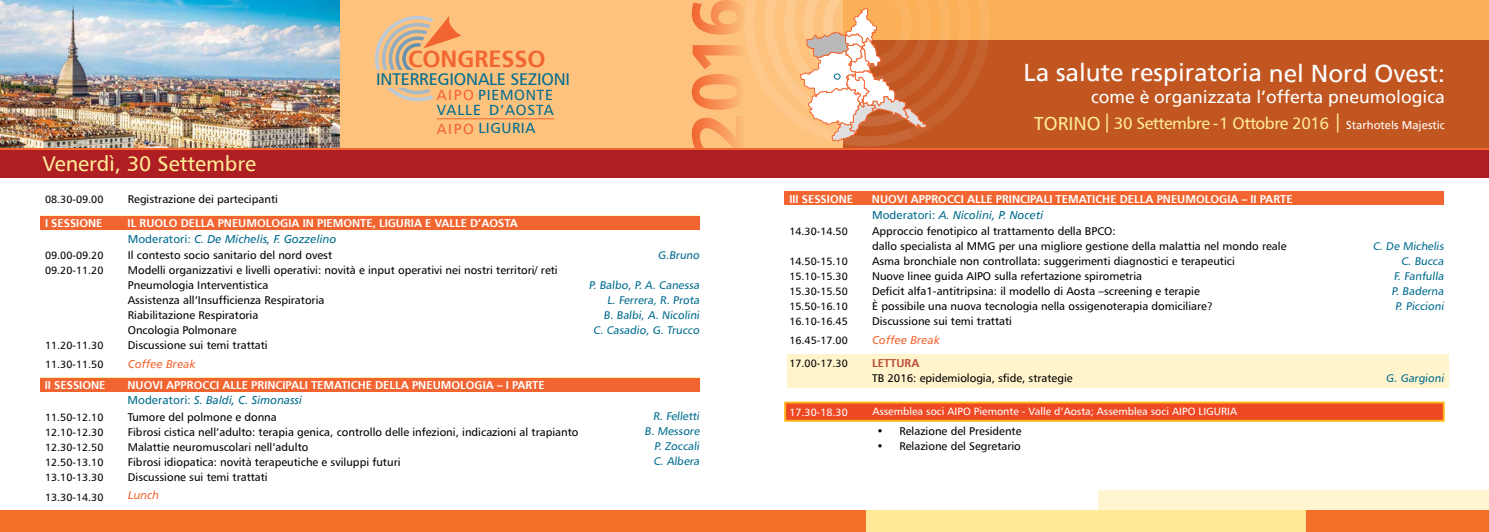
<style>
.page{position:relative;width:1489px;height:532px;background:#fff}
.page>*{position:absolute;margin:0;border:0;box-sizing:border-box;transform-origin:0 0}
.t1{font:24.38px "Frutiger";color:#fff}
.t2{font:700 23.38px "Frutiger LT Std";color:#f26531}
.t3{font:21.25px "Frutiger";color:#ffea97}
.t4{font:17.5px "Frutiger";color:#fff}
.t5{font:17px "Frutiger";letter-spacing:-.01em;color:#006c8f}
.t6{font:16.75px "Frutiger";letter-spacing:-.03em;color:#ffea97}
.t7{font:14.75px/15.8px "Frutiger";letter-spacing:.05em;color:#006c8f}
.t8{font:11.25px/15px "Frutiger";color:#000}
.t9{font:700 11.25px "Frutiger LT Std";color:#fff}
.t10{font:11.25px/15px "Frutiger";color:#006c8f;text-align:right}
.t11{font:italic 11.25px "Frutiger";color:#006c8f}
.t12{font:italic 11.25px "Frutiger";color:#f26531}
.t13{font:700 11.25px "Frutiger LT Std";color:#bb4d37}
.t14{font:10.62px/15px "Frutiger";color:#000}
.t15{font:10.62px "Frutiger";color:#fff}
.s1{color:#f26531}
.s2{font-style:normal}
.s3{font-size:19px}
.s4{font-size:11.25px;color:#fff}
</style>
<div class="page">
<div style="left:787px;top:354px;width:661px;height:33px;background:#fff4cc"></div>
<div style="left:1098px;top:490px;width:390px;height:41px;background:#fff5d1"></div>
<div style="left:744px;top:150px;width:744px;height:27px;background:#af1e23"></div>
<div style="left:0;top:150px;width:744px;height:27px;background:#af1e23"></div>
<div style="left:784px;top:401px;width:660px;height:20px;background:#ef4923;border:2px solid #fcb515"></div>
<img style="left:0;top:0;width:340px;height:148px">
<div style="left:340px;top:0;width:1148px;height:149px;background:#fdc27d"></div>
<div style="left:843px;top:0;width:645px;height:148px;background:#c15621"></div>
<div style="left:843px;top:0;width:645px;height:40px;background:#fbb057"></div>
<hr style="left:0;top:148px;width:1488px;height:2px;background:#f26531">
<svg style="left:970px;top:0;width:19px;height:90px"></svg>
<hr style="left:40px;top:215px;width:659px;height:2px;background:#ffea97">
<div style="left:40px;top:216px;width:659px;height:13px;background:#f26531"></div>
<div style="left:1081px;top:510px;width:407px;height:21px;background:#f37029"></div>
<div style="left:745px;top:510px;width:561px;height:21px;background:#ffea97"></div>
<div style="left:0;top:510px;width:865px;height:21px;background:#f37029"></div>
<hr style="left:40px;top:377px;width:659px;height:1px;background:#ffea97">
<div style="left:40px;top:378px;width:659px;height:13px;background:#f26531"></div>
<hr style="left:784px;top:191px;width:659px;height:1px;background:#ffea97">
<div style="left:784px;top:192px;width:659px;height:13px;background:#f26531"></div>
<svg style="left:691px;top:0;width:279px;height:148px"></svg>
<svg style="left:375px;top:16px;width:87px;height:86px"></svg>
<hr style="left:437px;top:118px;width:117px;height:1px;background:#f26531">
<h2 class="t2" style="left:408px;top:45px;width:139px">CONGRESSO</h2>
<h3 class="t5" style="left:376px;top:68px;width:195px">INTERREGIONALE SEZIONI</h3>
<h3 class="t3" style="left:42px;top:150px;width:215px">Venerdì, 30 Settembre</h3>
<p class="t8" style="left:128px;top:191px;width:152px">Registrazione dei partecipanti</p>
<p class="t14" style="left:45px;top:191px;width:60px">08.30-09.00</p>
<h3 class="t7" style="left:437px;top:86px;width:118px"><span class="s1">AIPO</span> PIEMONTE<br>VALLE D’AOSTA</h3>
<h3 class="t7" style="left:437px;top:120px;width:100px"><span class="s1">AIPO</span> LIGURIA</h3>
<p class="t9" style="left:45px;top:217px;width:59px">I SESSIONE</p>
<p class="t14" style="left:45px;top:247px;width:60px">09.00-09.20<br>09.20-11.20</p>
<p class="t14" style="left:45px;top:335px;width:60px;line-height:19.4px">11.20-11.30<br>11.30-11.50</p>
<p class="t9" style="left:128px;top:217px;width:392px">IL RUOLO DELLA PNEUMOLOGIA IN PIEMONTE, LIGURIA E VALLE D’AOSTA</p>
<p class="t11" style="left:128px;top:233px;width:210px"><span class="s2">Moderatori:</span> C. De Michelis, F. Gozzelino</p>
<p class="t8" style="left:128px;top:247px;width:431px">Il contesto socio sanitario del nord ovest<br>Modelli organizzativi e livelli operativi: novità e input operativi nei nostri territori/ reti Pneumologia Interventistica<br>Assistenza all’Insufficienza Respiratoria<br>Riabilitazione Respiratoria<br>Oncologia Polmonare<br>Discussione sui temi trattati</p>
<p class="t12" style="left:128px;top:357px;width:69px">Coffee Break</p>
<p class="t9" style="left:45px;top:378px;width:62px">II SESSIONE</p>
<p class="t9" style="left:127px;top:378px;width:419px">NUOVI APPROCCI ALLE PRINCIPALI TEMATICHE DELLA PNEUMOLOGIA – I PARTE</p>
<p class="t11" style="left:127px;top:393px;width:176px"><span class="s2">Moderatori:</span> S. Baldi, C. Simonassi</p>
<p class="t14" style="left:45px;top:409px;width:60px;text-align:justify">11.50-12.10<br>12.10-12.30<br>12.30-12.50<br>12.50-13.10<br>13.10-13.30</p>
<p class="t14" style="left:45px;top:489px;width:60px">13.30-14.30</p>
<p class="t8" style="left:128px;top:409px;width:452px">Tumore del polmone e donna<br>Fibrosi cistica nell’adulto: terapia genica, controllo delle infezioni, indicazioni al trapianto Malattie neuromuscolari nell’adulto<br>Fibrosi idiopatica: novità terapeutiche e sviluppi futuri<br>Discussione sui temi trattati</p>
<p class="t12" style="left:128px;top:489px;width:33px">Lunch</p>
<p class="t10" style="left:658px;top:247px;width:45px">G.Bruno</p>
<p class="t10" style="left:588px;top:277px;width:114px">P. Balbo, P. A. Canessa<br>L. Ferrera, R. Prota<br>B. Balbi, A. Nicolini<br>C. Casadio, G. Trucco</p>
<p class="t10" style="left:644px;top:408px;width:58px">R. Felletti<br>B. Messore<br>P. Zoccali<br>C. Albera</p>
<h1 class="t1" style="left:1023px;top:58px;width:423px">La salute respiratoria nel Nord Ovest:</h1>
<h3 class="t4" style="left:1090px;top:87px;width:355px">come è organizzata l’offerta pneumologica</h3>
<h3 class="t6" style="left:1034px;top:113px;width:412px"><span class="s3">TORINO |</span> 30 Settembre - 1 Ottobre 2016 <span class="s3">|</span> <span class="s4">Starhotels Majestic</span></h3>
<p class="t9" style="left:789px;top:192px;width:65px">III SESSIONE</p>
<p class="t9" style="left:871px;top:192px;width:422px">NUOVI APPROCCI ALLE PRINCIPALI TEMATICHE DELLA PNEUMOLOGIA – II PARTE</p>
<p class="t11" style="left:872px;top:208px;width:173px"><span class="s2">Moderatori:</span> A. Nicolini, P. Noceti</p>
<p class="t14" style="left:789px;top:223px;width:60px">14.30-14.50</p>
<p class="t14" style="left:789px;top:253px;width:60px;text-align:justify">14.50-15.10<br>15.10-15.30<br>15.30-15.50<br>15.50-16.10<br>16.10-16.45</p>
<p class="t14" style="left:789px;top:332px;width:60px">16.45-17.00</p>
<p class="t14" style="left:789px;top:356px;width:60px">17.00-17.30</p>
<p class="t8" style="left:872px;top:224px;width:416px">Approccio fenotipico al trattamento della BPCO:<br>dallo specialista al MMG per una migliore gestione della malattia nel mondo reale Asma bronchiale non controllata: suggerimenti diagnostici e terapeutici<br>Nuove linee guida AIPO sulla refertazione spirometria<br>Deficit alfa1-antitripsina: il modello di Aosta –screening e terapie<br>È possibile una nuova tecnologia nella ossigenoterapia domiciliare?<br>Discussione sui temi trattati</p>
<p class="t12" style="left:872px;top:333px;width:69px">Coffee Break</p>
<p class="t13" style="left:872px;top:356px;width:49px">LETTURA</p>
<p class="t8" style="left:872px;top:370px;width:202px">TB 2016: epidemiologia, sfide, strategie</p>
<p class="t10" style="left:1372px;top:238px;width:74px;line-height:15.6px">C. De Michelis<br>C. Bucca</p>
<p class="t10" style="left:1391px;top:268px;width:55px;text-align:center">F. Fanfulla<br>P. Baderna<br>P. Piccioni</p>
<p class="t10" style="left:1385px;top:370px;width:61px">G. Gargioni</p>
<p class="t15" style="left:789px;top:406px;width:60px">17.30-18.30</p>
<p class="t15" style="left:872px;top:404px;width:366px">Assemblea soci AIPO Piemonte - Valle d’Aosta; Assemblea soci AIPO LIGURIA</p>
<p class="t8" style="left:876px;top:423px;width:146px">• Relazione del Presidente</p>
<p class="t8" style="left:876px;top:438px;width:145px">• Relazione del Segretario</p>
</div>
